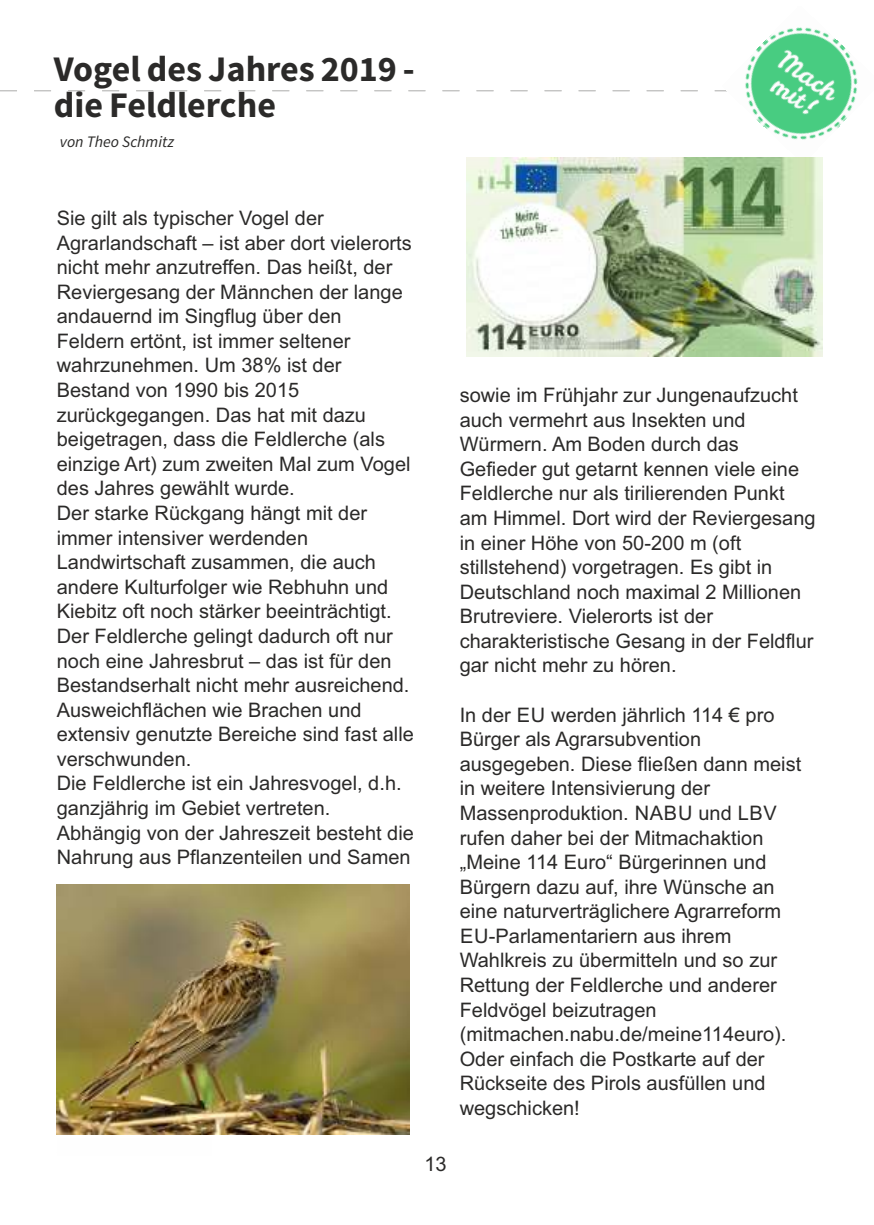
<style>
.page{position:relative;width:874px;height:1225px;background:#fff}
.page>*{position:absolute;margin:0;border:0;box-sizing:border-box;transform-origin:0 0}
.t1{font:700 36px/36.2px "Source Sans Pro";color:#2b2a29}
.t2{font:20px/24.6px "Arial";color:#2b2a29}
.t3{font:italic 16px "Source Sans Pro";color:#2b2a29}
</style>
<div class="page">
<svg style="left:0;top:90px;width:721px;height:1px"></svg>
<img style="left:721px;top:27px;width:137px;height:136px">
<img style="left:466px;top:157px;width:355px;height:199px">
<img style="left:57px;top:884px;width:352px;height:251px">
<h1 class="t1" style="left:54px;top:54px;width:362px">Vogel des Jahres 2019 - die Feldlerche</h1>
<p class="t3" style="left:60px;top:135px;width:116px">von Theo Schmitz</p>
<p class="t2" style="left:57px;top:207px;width:358px">Sie gilt als typischer Vogel der Agrarlandschaft – ist aber dort vielerorts nicht mehr anzutreffen. Das heißt, der Reviergesang der Männchen der lange andauernd im Singflug über den Feldern ertönt, ist immer seltener wahrzunehmen. Um 38% ist der Bestand von 1990 bis 2015 zurückgegangen. Das hat mit dazu beigetragen, dass die Feldlerche (als einzige Art) zum zweiten Mal zum Vogel des Jahres gewählt wurde.<br>Der starke Rückgang hängt mit der immer intensiver werdenden Landwirtschaft zusammen, die auch andere Kulturfolger wie Rebhuhn und Kiebitz oft noch stärker beeinträchtigt.<br>Der Feldlerche gelingt dadurch oft nur noch eine Jahresbrut – das ist für den Bestandserhalt nicht mehr ausreichend.<br>Ausweichflächen wie Brachen und extensiv genutzte Bereiche sind fast alle verschwunden.<br>Die Feldlerche ist ein Jahresvogel, d.h. ganzjährig im Gebiet vertreten.<br>Abhängig von der Jahreszeit besteht die Nahrung aus Pflanzenteilen und Samen</p>
<p class="t2" style="left:459px;top:384px;width:357px">sowie im Frühjahr zur Jungenaufzucht auch vermehrt aus Insekten und Würmern. Am Boden durch das Gefieder gut getarnt kennen viele eine Feldlerche nur als tirilierenden Punkt am Himmel. Dort wird der Reviergesang in einer Höhe von 50-200 m (oft stillstehend) vorgetragen. Es gibt in Deutschland noch maximal 2 Millionen Brutreviere. Vielerorts ist der charakteristische Gesang in der Feldflur gar nicht mehr zu hören.</p>
<p class="t2" style="left:459px;top:704px;width:343px">In der EU werden jährlich 114 € pro<br>Bürger als Agrarsubvention ausgegeben. Diese fließen dann meist in weitere Intensivierung der<br>Massenproduktion. NABU und LBV rufen daher bei der Mitmachaktion „Meine 114 Euro“ Bürgerinnen und<br>Bürgern dazu auf, ihre Wünsche an eine naturverträglichere Agrarreform<br>EU-Parlamentariern aus ihrem<br>Wahlkreis zu übermitteln und so zur<br>Rettung der Feldlerche und anderer<br>Feldvögel beizutragen (mitmachen.nabu.de/meine114euro).<br>Oder einfach die Postkarte auf der<br>Rückseite des Pirols ausfüllen und wegschicken!</p>
<p class="t2" style="left:424px;top:1153px;width:24px">13</p>
</div>
